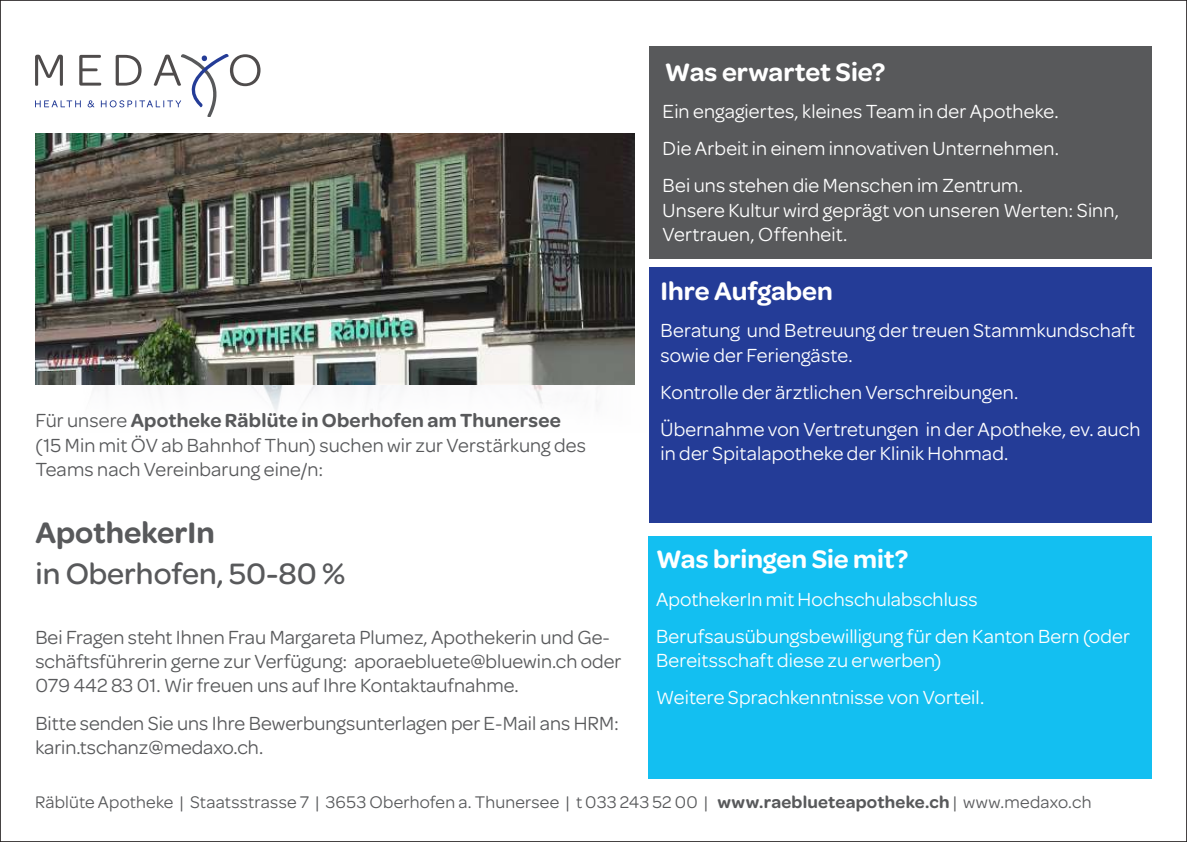
<style>
.page{position:relative;width:1187px;height:842px;background:#fff}
.page>*{position:absolute;margin:0;border:0;box-sizing:border-box;transform-origin:0 0}
.t1{font:500 31.5px "Omnes Pro";color:#58595b}
.t2{font:600 31.5px "Omnes Pro";color:#58595b}
.t3{font:600 27px "Omnes Pro";color:#fff}
.t4{font:20.25px/37.1px "Omnes Pro";letter-spacing:.005em;color:#fff}
.t5{font:20.25px/24.3px "Omnes Pro";color:#58595b}
.t6{font:18px "Omnes Pro";letter-spacing:.015em;color:#58595b}
.s1{font-weight:600}
</style>
<div class="page">
<img style="left:76px;top:133px;width:586px;height:284px">
<img style="left:35px;top:133px;width:599px;height:251px">
<div style="left:649px;top:46px;width:502px;height:213px;background:#58595b"></div>
<div style="left:648px;top:536px;width:503px;height:242px;background:#13bff1"></div>
<div style="left:649px;top:268px;width:502px;height:255px;background:#243c97"></div>
<svg style="left:35px;top:54px;width:225px;height:62px"></svg>
<p class="t5" style="left:35px;top:409px;width:552px">Für unsere <span class="s1">Apotheke Räblüte in Oberhofen am Thunersee </span>(15 Min mit ÖV ab Bahnhof Thun) suchen wir zur Verstärkung des<br>Teams nach Vereinbarung eine/n:</p>
<h1 class="t2" style="left:35px;top:521px;width:181px">ApothekerIn</h1>
<h1 class="t1" style="left:35px;top:562px;width:311px">in Oberhofen, 50-80 %</h1>
<p class="t5" style="left:35px;top:626px;width:587px">Bei Fragen steht Ihnen Frau Margareta Plumez, Apothekerin und Ge&shy;schäftsführerin gerne zur Verfügung: aporaebluete@bluewin.ch oder<br>079 442 83 01. Wir freuen uns auf Ihre Kontaktaufnahme.</p>
<p class="t5" style="left:35px;top:711px;width:585px">Bitte senden Sie uns Ihre Bewerbungsunterlagen per E-Mail ans HRM: karin.tschanz@medaxo.ch.</p>
<h2 class="t3" style="left:664px;top:62px;width:222px">Was erwartet Sie?</h2>
<p class="t4" style="left:662px;top:94px;width:398px;text-align:justify">Ein engagiertes, kleines Team in der Apotheke.<br>Die Arbeit in einem innovativen Unternehmen.<br>Bei uns stehen die Menschen im Zentrum.</p>
<p class="t4" style="left:662px;top:198px;width:458px;line-height:24.3px">Unsere Kultur wird geprägt von unseren Werten: Sinn,<br>Vertrauen, Offenheit.</p>
<h2 class="t3" style="left:660px;top:281px;width:174px">Ihre Aufgaben</h2>
<p class="t4" style="left:660px;top:319px;width:476px;line-height:24.3px">Beratung und Betreuung der treuen Stammkundschaft sowie der Feriengäste.</p>
<p class="t4" style="left:660px;top:374px;width:481px">Kontrolle der ärztlichen Verschreibungen.<br>Übernahme von Vertretungen in der Apotheke, ev. auch</p>
<p class="t4" style="left:660px;top:435px;width:349px">in der Spitalapotheke der Klinik Hohmad.</p>
<h2 class="t3" style="left:656px;top:549px;width:254px">Was bringen Sie mit?</h2>
<p class="t4" style="left:656px;top:581px;width:475px">ApothekerIn mit Hochschulabschluss<br>Berufsausübungsbewilligung für den Kanton Bern (oder</p>
<p class="t4" style="left:656px;top:642px;width:330px">Bereitsschaft diese zu erwerben)<br>Weitere Sprachkenntnisse von Vorteil.</p>
<p class="t6" style="left:35px;top:793px;width:1057px">Räblüte Apotheke | Staatsstrasse 7 | 3653 Oberhofen a. Thunersee | t 033 243 52 00 | <span class="s1">www.raeblueteapotheke.ch</span> | www.medaxo.ch</p>
</div>
